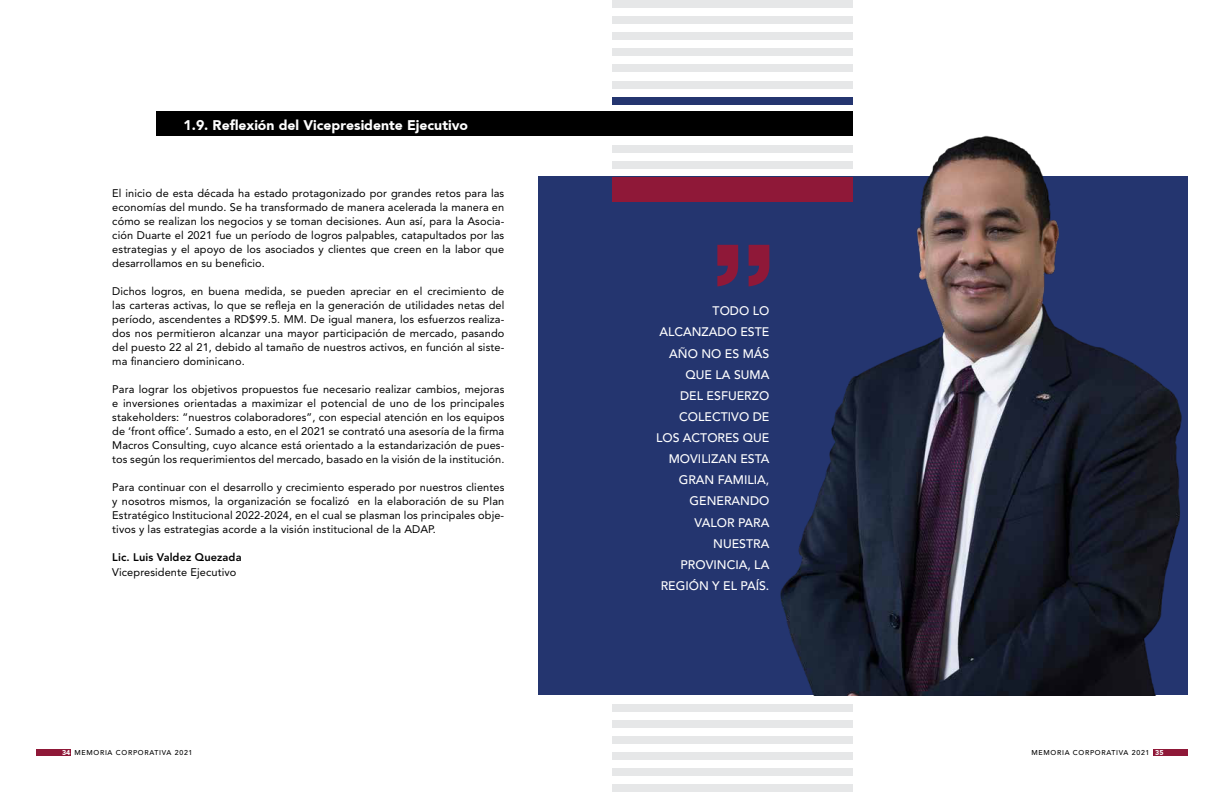
<style>
.page{position:relative;width:1224px;height:792px;background:#fff}
.page>*{position:absolute;margin:0;border:0;box-sizing:border-box;transform-origin:0 0}
.t1{font:900 14px "Avenir";color:#fff}
.t2{font:500 12.3px/21.1px "Avenir LT Std";color:#fff;text-align:right}
.t3{font:11px/14px "Avenir LT Std";letter-spacing:.01em;color:#000;text-align:justify}
.t4{font:800 11px "Avenir LT Std";letter-spacing:.01em;color:#000}
.t5{font:500 7px "Avenir LT Std";letter-spacing:.1em;color:#000}
.s1{font-family:"Avenir";font-weight:900;color:#fff}
</style>
<div class="page">
<div style="left:36px;top:750px;width:35px;height:6px;background:#8f1838"></div>
<div style="left:1153px;top:750px;width:35px;height:6px;background:#8f1838"></div>
<div style="left:156px;top:111px;width:696px;height:25px;background:#000"></div>
<div style="left:539px;top:177px;width:649px;height:518px;background:#24356f"></div>
<div style="left:612px;top:0;width:240px;height:8px;background:#e6e7e8"></div>
<div style="left:612px;top:32px;width:240px;height:8px;background:#e6e7e8"></div>
<div style="left:612px;top:704px;width:240px;height:7px;background:#e6e7e8"></div>
<div style="left:612px;top:48px;width:240px;height:8px;background:#e6e7e8"></div>
<div style="left:612px;top:720px;width:240px;height:8px;background:#e6e7e8"></div>
<div style="left:612px;top:65px;width:240px;height:7px;background:#e6e7e8"></div>
<div style="left:612px;top:736px;width:240px;height:8px;background:#e6e7e8"></div>
<div style="left:612px;top:81px;width:240px;height:7px;background:#e6e7e8"></div>
<div style="left:612px;top:752px;width:240px;height:8px;background:#e6e7e8"></div>
<div style="left:612px;top:97px;width:240px;height:8px;background:#24356f"></div>
<div style="left:612px;top:768px;width:240px;height:8px;background:#e6e7e8"></div>
<div style="left:612px;top:784px;width:240px;height:8px;background:#e6e7e8"></div>
<div style="left:612px;top:145px;width:240px;height:8px;background:#e6e7e8"></div>
<div style="left:612px;top:161px;width:240px;height:8px;background:#e6e7e8"></div>
<div style="left:612px;top:177px;width:240px;height:25px;background:#8f1838"></div>
<div style="left:612px;top:16px;width:240px;height:8px;background:#e6e7e8"></div>
<img style="left:732px;top:97px;width:456px;height:598px">
<svg style="left:717px;top:245px;width:52px;height:41px"></svg>
<p class="t1" style="left:184px;top:116px;width:286px">1.9. Reflexión del Vicepresidente Ejecutivo</p>
<p class="t3" style="left:112px;top:187px;width:394px">El inicio de esta década ha estado protagonizado por grandes retos para las economías del mundo. Se ha transformado de manera acelerada la manera en cómo se realizan los negocios y se toman decisiones. Aun así, para la Asocia&shy;ción Duarte el 2021 fue un período de logros palpables, catapultados por las estrategias y el apoyo de los asociados y clientes que creen en la labor que desarrollamos en su beneficio.</p>
<p class="t3" style="left:112px;top:285px;width:394px">Dichos logros, en buena medida, se pueden apreciar en el crecimiento de las carteras activas, lo que se refleja en la generación de utilidades netas del período, ascendentes a RD$99.5. MM. De igual manera, los esfuerzos realiza&shy;dos nos permitieron alcanzar una mayor participación de mercado, pasando del puesto 22 al 21, debido al tamaño de nuestros activos, en función al siste&shy;ma financiero dominicano.</p>
<p class="t3" style="left:112px;top:383px;width:394px">Para lograr los objetivos propuestos fue necesario realizar cambios, mejoras e inversiones orientadas a maximizar el potencial de uno de los principales stakeholders: “nuestros colaboradores”, con especial atención en los equipos de ‘front office’. Sumado a esto, en el 2021 se contrató una asesoría de la firma Macros Consulting, cuyo alcance está orientado a la estandarización de pues&shy;tos según los requerimientos del mercado, basado en la visión de la institución.</p>
<p class="t3" style="left:112px;top:481px;width:394px">Para continuar con el desarrollo y crecimiento esperado por nuestros clientes y nosotros mismos, la organización se focalizó en la elaboración de su Plan Estratégico Institucional 2022-2024, en el cual se plasman los principales obje&shy;tivos y las estrategias acorde a la visión institucional de la ADAP.</p>
<p class="t4" style="left:112px;top:552px;width:131px">Lic. Luis Valdez Quezada</p>
<p class="t3" style="left:112px;top:565px;width:126px">Vicepresidente Ejecutivo</p>
<p class="t2" style="left:656px;top:301px;width:115px">TODO LO<br>ALCANZADO ESTE<br>AÑO NO ES MÁS<br>QUE LA SUMA<br>DEL ESFUERZO<br>COLECTIVO DE<br>LOS ACTORES QUE<br>MOVILIZAN ESTA<br>GRAN FAMILIA,<br>GENERANDO<br>VALOR PARA<br>NUESTRA<br>PROVINCIA, LA<br>REGIÓN Y EL PAÍS.</p>
<p class="t5" style="left:62px;top:748px;width:132px"><span class="s1">34</span> MEMORIA CORPORATIVA 2021</p>
<p class="t5" style="left:1032px;top:748px;width:134px">MEMORIA CORPORATIVA 2021 <span class="s1">35</span></p>
</div>
